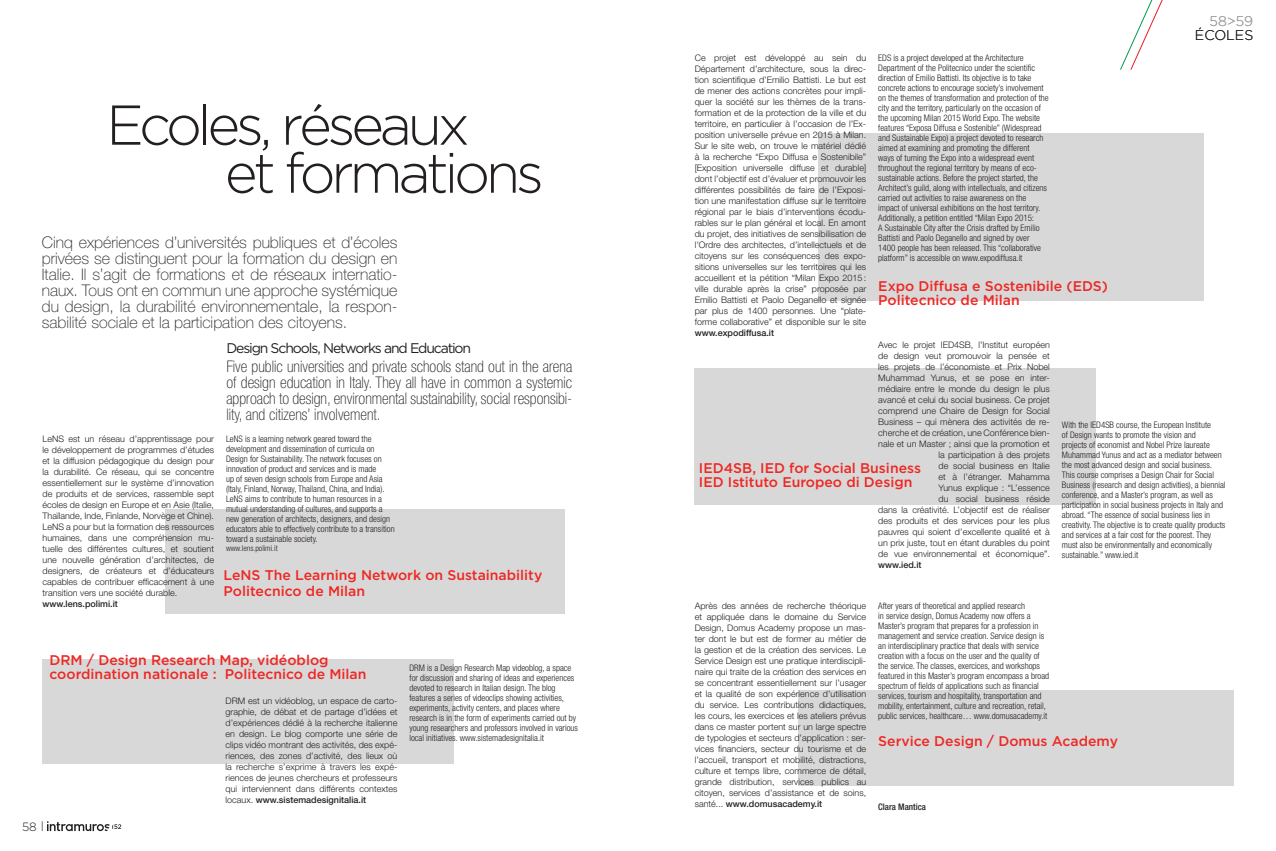
<style>
.page{position:relative;width:1276px;height:851px;background:#fff}
.page>*{position:absolute;margin:0;border:0;box-sizing:border-box;transform-origin:0 0}
.t1{font:300 56px/48px "Gotham";letter-spacing:-.075em;color:#231f20}
.t2{font:100 16px/16px "Helvetica Neue";color:#231f20;text-align:justify}
.t3{font:100 condensed 16px/16px "Helvetica Neue";color:#231f20;text-align:justify}
.t4{font:500 14px/14px "Gotham";color:#ee2823}
.t5{font:14px "Gotham";letter-spacing:-.075em;color:#231f20}
.t6{font:300 14px "Gotham";color:#231f20}
.t7{font:300 14px "Gotham";color:#a09e9f}
.t8{font:300 12px "Gotham";color:#231f20}
.t9{font:300 9px/11px "Helvetica Neue";color:#231f20;text-align:justify}
.t10{font:300 condensed 9px/10px "Helvetica Neue";color:#231f20}
.t11{font:500 9px "Helvetica Neue";color:#231f20}
.t12{font:500 condensed 9px "Helvetica Neue";color:#231f20}
.t13{font:300 condensed 8px "Helvetica Neue";color:#231f20}
.s1{font-weight:500}
</style>
<div class="page">
<svg style="left:42px;top:821px;width:79px;height:10px"></svg>
<div style="left:818px;top:133px;width:385px;height:167px;background:#d9d8d9"></div>
<div style="left:798px;top:690px;width:435px;height:95px;background:#d9d8d9"></div>
<div style="left:694px;top:368px;width:402px;height:137px;background:#d9d8d9"></div>
<div style="left:43px;top:658px;width:411px;height:105px;background:#d9d8d9"></div>
<div style="left:166px;top:508px;width:399px;height:105px;background:#d9d8d9"></div>
<svg style="left:1120px;top:0;width:43px;height:70px"></svg>
<h1 class="t1" style="left:225px;top:100px;width:320px;text-indent:-118px">Ecoles, réseaux<br>et formations</h1>
<p class="t2" style="left:42px;top:235px;width:357px">Cinq expériences d’universités publiques et d’écoles privées se distinguent pour la formation du design en Italie. Il s’agit de formations et de réseaux internatio&shy;naux. Tous ont en commun une approche systémique du design, la durabilité environnementale, la respon&shy;sabilité sociale et la participation des citoyens.</p>
<h3 class="t5" style="left:226px;top:340px;width:246px">Design Schools, Networks and Education</h3>
<p class="t9" style="left:43px;top:432px;width:173px">LeNS est un réseau d’apprentissage pour le développement de programmes d’études et la diffusion pédagogique du design pour la durabilité. Ce réseau, qui se concentre essentiellement sur le système d’innovation de produits et de services, rassemble sept écoles de design en Europe et en Asie (Italie, Thaïlande, Inde, Finlande, Norvège et Chine).<br>LeNS a pour but la formation des ressources humaines, dans une compréhension mu&shy;tuelle des différentes cultures, et soutient une nouvelle génération d’architectes, de designers, de créateurs et d’éducateurs capables de contribuer efficacement à une transition vers une société durable.</p>
<p class="t11" style="left:43px;top:598px;width:77px">www.lens.polimi.it</p>
<p class="t3" style="left:226px;top:358px;width:347px">Five public universities and private schools stand out in the arena of design education in Italy. They all have in common a systemic approach to design, environmental sustainability, social responsibi&shy;lity, and citizens’ involvement.</p>
<p class="t10" style="left:226px;top:433px;width:170px">LeNS is a learning network geared toward the development and dissemination of curricula on Design for Sustainability. The network focuses on innovation of product and services and is made<br>up of seven design schools from Europe and Asia (Italy, Finland, Norway, Thailand, China, and India).<br>LeNS aims to contribute to human resources in a mutual understanding of cultures, and supports a new generation of architects, designers, and design educators able to effectively contribute to a transition toward a sustainable society.</p>
<p class="t13" style="left:226px;top:544px;width:53px">www.lens.polimi.it</p>
<h3 class="t4" style="left:224px;top:567px;width:320px;line-height:16px">LeNS The Learning Network on Sustainability<br>Politecnico de Milan</h3>
<h3 class="t8" style="left:22px;top:820px;width:16px">58</h3>
<h3 class="t4" style="left:49px;top:652px;width:318px">DRM / Design Research Map, vidéoblog coordination nationale : Politecnico de Milan</h3>
<p class="t9" style="left:226px;top:695px;width:173px">DRM est un vidéoblog, un espace de carto&shy;graphie, de débat et de partage d’idées et d’expériences dédié à la recherche italienne en design. Le blog comporte une série de clips vidéo montrant des activités, des expé&shy;riences, des zones d’activité, des lieux où la recherche s’exprime à travers les expé&shy;riences de jeunes chercheurs et professeurs qui interviennent dans différents contextes locaux. <span class="s1">www.sistemadesignitalia.it</span></p>
<p class="t10" style="left:409px;top:662px;width:170px">DRM is a Design Research Map videoblog, a space for discussion and sharing of ideas and experiences devoted to research in Italian design. The blog features a series of videoclips showing activities, experiments, activity centers, and places where research is in the form of experiments carried out by young researchers and professors involved in various local initiatives. www.sistemadesignitalia.it</p>
<p class="t9" style="left:694px;top:52px;width:173px">Ce projet est développé au sein du Département d’architecture, sous la direc&shy;tion scientifique d’Emilio Battisti. Le but est de mener des actions concrètes pour impli&shy;quer la société sur les thèmes de la trans&shy;formation et de la protection de la ville et du territoire, en particulier à l’occasion de l’Ex&shy;position universelle prévue en 2015 à Milan.<br>Sur le site web, on trouve le matériel dédié à la recherche “Expo Diffusa e Sostenibile” [Exposition universelle diffuse et durable] dont l’objectif est d’évaluer et promouvoir les différentes possibilités de faire de l’Exposi&shy;tion une manifestation diffuse sur le territoire régional par le biais d’interventions écodu&shy;rables sur le plan général et local. En amont du projet, des initiatives de sensibilisation de l’Ordre des architectes, d’intellectuels et de citoyens sur les conséquences des expo&shy;sitions universelles sur les territoires qui les accueillent et la pétition “Milan Expo 2015: ville durable après la crise” proposée par Emilio Battisti et Paolo Deganello et signée par plus de 1400 personnes. Une “plate&shy;forme collaborative” et disponible sur le site</p>
<p class="t11" style="left:694px;top:328px;width:81px">www.expodiffusa.it</p>
<p class="t10" style="left:878px;top:53px;width:172px">EDS is a project developed at the Architecture Department of the Politecnico under the scientific direction of Emilio Battisti. Its objective is to take concrete actions to encourage society’s involvement on the themes of transformation and protection of the city and the territory, particularly on the occasion of the upcoming Milan 2015 World Expo. The website features “Exposa Diffusa e Sostenible” (Widespread and Sustainable Expo) a project devoted to research aimed at examining and promoting the different<br>ways of turning the Expo into a widespread event throughout the regional territory by means of eco&shy;sustainable actions. Before the project started, the Architect’s guild, along with intellectuals, and citizens carried out activities to raise awareness on the impact of universal exhibitions on the host territory.<br>Additionally, a petition entitled “Milan Expo 2015:<br>A Sustainable City after the Crisis drafted by Emilio Battisti and Paolo Deganello and signed by over 1400 people has been released. This “collaborative platform” is accessible on www.expodiffusa.it</p>
<h3 class="t4" style="left:878px;top:279px;width:231px">Expo Diffusa e Sostenibile (EDS)<br>Politecnico de Milan</h3>
<h3 class="t7" style="left:1209px;top:13px;width:45px">58&gt;59</h3>
<h3 class="t6" style="left:1195px;top:27px;width:60px">écoles</h3>
<p class="t9" style="left:878px;top:339px;width:173px;text-align:right">Avec le projet IED4SB, l’Institut européen de design veut promouvoir la pensée et les projets de l’économiste et Prix Nobel Muhammad Yunus, et se pose en inter&shy;médiaire entre le monde du design le plus avancé et celui du social business. Ce projet comprend une Chaire de Design for Social Business – qui mènera des activités de re&shy;cherche et de création, une Conférence bien&shy;nale et un Master ; ainsi que la promotion et la participation à des projets<br>de social business en Italie<br>et à l’étranger. Mahamma<br>Yunus explique : “L’essence<br>du social business réside<br>dans la créativité. L’objectif est de réaliser des produits et des services pour les plus pauvres qui soient d’excellente qualité et à un prix juste, tout en étant durables du point de vue environnemental et économique”.</p>
<p class="t11" style="left:878px;top:559px;width:45px">www.ied.it</p>
<h3 class="t4" style="left:699px;top:460px;width:223px">IED4SB, IED for Social Business<br>IED Istituto Europeo di Design</h3>
<p class="t10" style="left:1062px;top:419px;width:165px">With the IED4SB course, the European Institute<br>of Design wants to promote the vision and<br>projects of economist and Nobel Prize laureate Muhammad Yunus and act as a mediator between the most advanced design and social business.<br>This course comprises a Design Chair for Social Business (research and design activities), a biennial conference, and a Master’s program, as well as participation in social business projects in Italy and abroad. “The essence of social business lies in creativity. The objective is to create quality products and services at a fair cost for the poorest. They must also be environmentally and economically sustainable.” www.ied.it</p>
<p class="t9" style="left:694px;top:600px;width:173px">Après des années de recherche théorique et appliquée dans le domaine du Service Design, Domus Academy propose un mas&shy;ter dont le but est de former au métier de la gestion et de la création des services. Le Service Design est une pratique interdiscipli&shy;naire qui traite de la création des services en se concentrant essentiellement sur l’usager et la qualité de son expérience d’utilisation du service. Les contributions didactiques, les cours, les exercices et les ateliers prévus dans ce master portent sur un large spectre de typologies et secteurs d’application : ser&shy;vices financiers, secteur du tourisme et de l’accueil, transport et mobilité, distractions, culture et temps libre, commerce de détail, grande distribution, services publics au citoyen, services d’assistance et de soins, santé... <span class="s1">www.domusacademy.it</span></p>
<p class="t10" style="left:878px;top:601px;width:172px">After years of theoretical and applied research<br>in service design, Domus Academy now offers a Master’s program that prepares for a profession in management and service creation. Service design is an interdisciplinary practice that deals with service creation with a focus on the user and the quality of the service. The classes, exercices, and workshops featured in this Master’s program encompass a broad spectrum of fields of applications such as financial services, tourism and hospitality, transportation and mobility, entertainment, culture and recreation, retail, public services, healthcare… www.domusacademy.it</p>
<h3 class="t4" style="left:878px;top:733px;width:241px">Service Design / Domus Academy</h3>
<p class="t12" style="left:878px;top:801px;width:49px">Clara Mantica</p>
</div>
